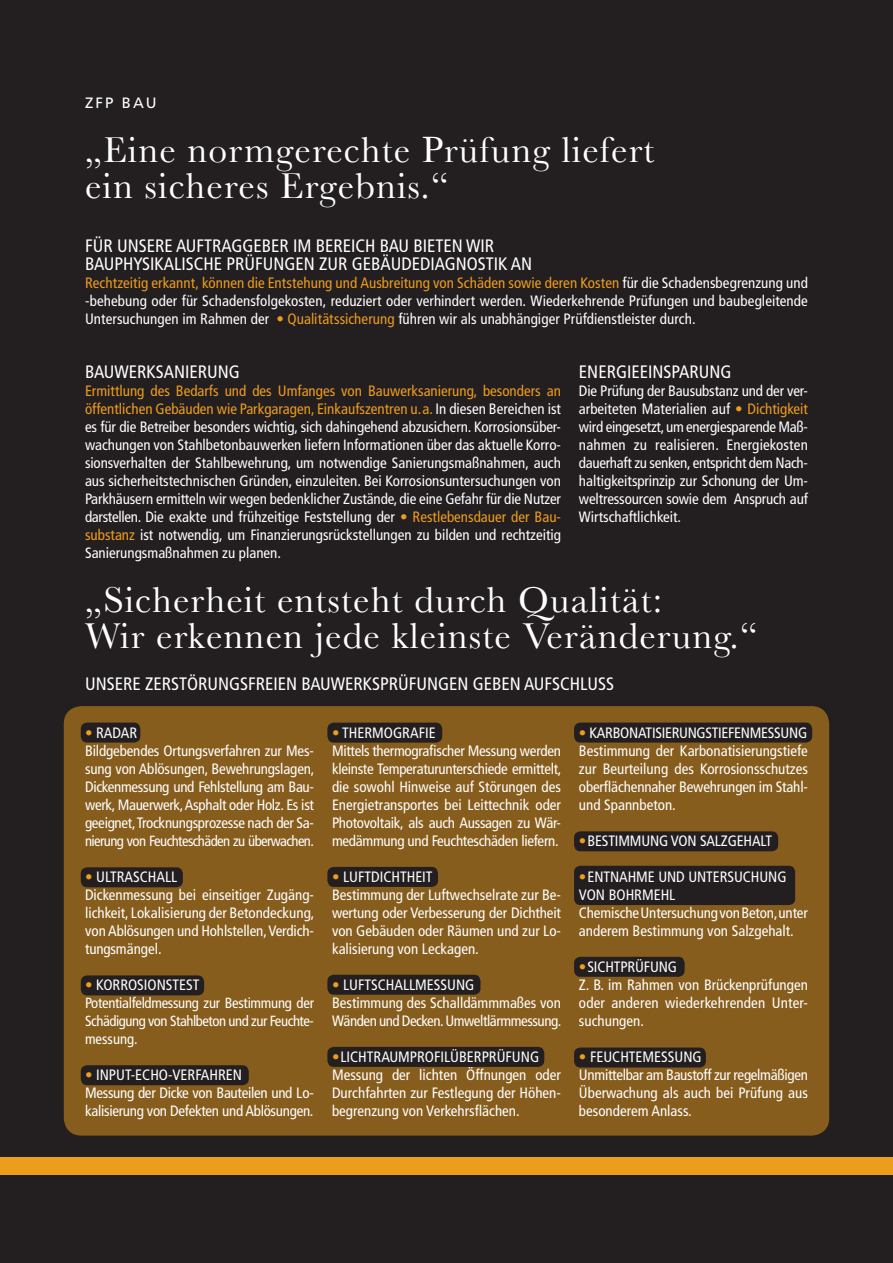
<style>
.page{position:relative;width:893px;height:1263px;background:#231e20}
.page>*{position:absolute;margin:0;border:0;box-sizing:border-box;transform-origin:0 0}
.t1{font:37.5px/36px "Baskerville";letter-spacing:.03em;color:#fff}
.t2{font:condensed 18px/18px "Frutiger";color:#fff}
.t3{font:condensed 15px/18px "Frutiger";color:#fff}
.t4{font:condensed 15px/18px "Frutiger";letter-spacing:-.02em;color:#fff}
.t5{font:15px "Frutiger";letter-spacing:.14em;color:#fff}
.t6{font:condensed 14.7px/18px "Frutiger";letter-spacing:-.03em;color:#fff;text-align:justify}
.s1{color:#ec9d1b}
</style>
<div class="page">
<div style="left:0;top:1157px;width:893px;height:17px;background:#ec9d1b"></div>
<div style="left:64px;top:706px;width:765px;height:429px;background:#875d1d;border-radius:18px"></div>
<div style="left:81px;top:723px;width:59px;height:19px;background:#231e20;border-radius:6px"></div>
<div style="left:81px;top:867px;width:102px;height:20px;background:#231e20;border-radius:6px"></div>
<div style="left:81px;top:975px;width:123px;height:20px;background:#231e20;border-radius:6px"></div>
<div style="left:327px;top:975px;width:153px;height:20px;background:#231e20;border-radius:6px"></div>
<div style="left:327px;top:1047px;width:217px;height:20px;background:#231e20;border-radius:6px"></div>
<div style="left:327px;top:867px;width:111px;height:20px;background:#231e20;border-radius:6px"></div>
<div style="left:574px;top:723px;width:238px;height:19px;background:#231e20;border-radius:6px"></div>
<div style="left:81px;top:1065px;width:168px;height:20px;background:#231e20;border-radius:6px"></div>
<div style="left:327px;top:723px;width:115px;height:20px;background:#231e20;border-radius:6px"></div>
<div style="left:574px;top:957px;width:111px;height:20px;background:#231e20;border-radius:6px"></div>
<div style="left:574px;top:1047px;width:132px;height:20px;background:#231e20;border-radius:6px"></div>
<div style="left:574px;top:831px;width:204px;height:20px;background:#231e20;border-radius:6px"></div>
<div style="left:574px;top:866px;width:221px;height:39px;background:#231e20;border-radius:6px"></div>
<p class="t5" style="left:85px;top:94px;width:73px">ZFP BAU</p>
<h1 class="t1" style="left:85px;top:131px;width:571px">„Eine normgerechte Prüfung liefert ein sicheres Ergebnis.“</h1>
<p class="t2" style="left:85px;top:237px;width:449px">FÜR UNSERE AUFTRAGGEBER IM BEREICH BAU BIETEN WIR<br>BAUPHYSIKALISCHE PRÜFUNGEN ZUR GEBÄUDEDIAGNOSTIK AN</p>
<p class="t3" style="left:85px;top:274px;width:724px;text-align:justify"><span class="s1">Rechtzeitig erkannt, können die Entstehung und Ausbreitung von Schäden sowie deren Kosten</span> für die Schadensbegrenzung und -behebung oder für Schadensfolgekosten, reduziert oder verhindert werden. Wiederkehrende Prüfungen und baubegleitende Untersuchungen im Rahmen der <span class="s1">• Qualitätssicherung</span> führen wir als unabhängiger Prüfdienstleister durch.</p>
<p class="t2" style="left:85px;top:363px;width:156px">BAUWERKSANIERUNG</p>
<p class="t3" style="left:85px;top:382px;width:477px;text-align:justify"><span class="s1">Ermittlung des Bedarfs und des Umfanges von Bauwerksanierung, besonders an öffentlichen Gebäuden wie Parkgaragen, Einkaufszentren u.a.</span> In diesen Bereichen ist es für die Betreiber besonders wichtig, sich dahingehend abzusichern. Korrosionsüber&shy;wachungen von Stahlbetonbauwerken liefern Informationen über das aktuelle Korro&shy;sionsverhalten der Stahlbewehrung, um notwendige Sanierungsmaßnahmen, auch aus sicherheitstechnischen Gründen, einzuleiten. Bei Korrosionsuntersuchungen von Parkhäusern ermitteln wir wegen bedenklicher Zustände, die eine Gefahr für die Nutzer darstellen. Die exakte und frühzeitige Feststellung der <span class="s1">• Restlebensdauer der Bau&shy;substanz</span> ist notwendig, um Finanzierungsrückstellungen zu bilden und rechtzeitig Sanierungsmaßnahmen zu planen.</p>
<p class="t2" style="left:579px;top:363px;width:154px">ENERGIEEINSPARUNG</p>
<p class="t3" style="left:579px;top:382px;width:230px;text-align:justify">Die Prüfung der Bausubstanz und der ver&shy;arbeiteten Materialien auf <span class="s1">• Dichtigkeit </span>wird eingesetzt, um energiesparende Maß&shy;nahmen zu realisieren. Energiekosten dauerhaft zu senken, entspricht dem Nach&shy;haltigkeitsprinzip zur Schonung der Um&shy;weltressourcen sowie dem Anspruch auf Wirtschaftlichkeit.</p>
<h1 class="t1" style="left:85px;top:581px;width:673px">„Sicherheit entsteht durch Qualität:<br>Wir erkennen jede kleinste Veränderung.“</h1>
<p class="t2" style="left:85px;top:675px;width:531px">UNSERE ZERSTÖRUNGSFREIEN BAUWERKSPRÜFUNGEN GEBEN AUFSCHLUSS</p>
<p class="t4" style="left:85px;top:724px;width:231px"><span class="s1">•</span> RADAR<br>Bildgebendes Ortungsverfahren zur Mes&shy;sung von Ablösungen, Bewehrungslagen, Dickenmessung und Fehlstellung am Bau&shy;werk, Mauerwerk, Asphalt oder Holz. Es ist geeignet, Trocknungsprozesse nach der Sa-</p>
<p class="t6" style="left:85px;top:832px;width:230px">nierung von Feuchteschäden zu überwachen.</p>
<p class="t3" style="left:85px;top:868px;width:231px"><span class="s1">•</span> ULTRASCHALL<br>Dickenmessung bei einseitiger Zugäng&shy;lichkeit, Lokalisierung der Betondeckung, von Ablösungen und Hohlstellen, Verdich&shy;tungsmängel.</p>
<p class="t3" style="left:85px;top:976px;width:116px"><span class="s1">•</span> KORROSIONSTEST</p>
<p class="t6" style="left:85px;top:994px;width:230px">Potentialfeldmessung zur Bestimmung der Schädigung von Stahlbeton und zur Feuchte&shy;messung.</p>
<p class="t4" style="left:85px;top:1066px;width:230px"><span class="s1">•</span> INPUT-ECHO-VERFAHREN<br>Messung der Dicke von Bauteilen und Lo&shy;kalisierung von Defekten und Ablösungen.</p>
<p class="t4" style="left:332px;top:724px;width:231px"><span class="s1">•</span> THERMOGRAFIE<br>Mittels thermografischer Messung werden kleinste Temperaturunterschiede ermittelt, die sowohl Hinweise auf Störungen des Energietransportes bei Leittechnik oder Photovoltaik, als auch Aussagen zu Wär&shy;medämmung und Feuchteschäden liefern.</p>
<p class="t3" style="left:332px;top:868px;width:230px"><span class="s1">•</span> LUFTDICHTHEIT<br>Bestimmung der Luftwechselrate zur Be&shy;wertung oder Verbesserung der Dichtheit von Gebäuden oder Räumen und zur Lo&shy;kalisierung von Leckagen.</p>
<p class="t3" style="left:332px;top:976px;width:231px"><span class="s1">•</span> LUFTSCHALLMESSUNG<br>Bestimmung des Schalldämmmaßes von<br>Wänden und Decken. Umweltlärmmessung.</p>
<p class="t3" style="left:332px;top:1048px;width:230px"><span class="s1">•</span>LICHTRAUMPROFILÜBERPRÜFUNG Messung der lichten Öffnungen oder Durchfahrten zur Festlegung der Höhen&shy;begrenzung von Verkehrsflächen.</p>
<p class="t3" style="left:579px;top:724px;width:230px;text-align:justify"><span class="s1">•</span> KARBONATISIERUNGSTIEFENMESSUNG Bestimmung der Karbonatisierungstiefe zur Beurteilung des Korrosionsschutzes oberflächennaher Bewehrungen im Stahl&shy;und Spannbeton.</p>
<p class="t3" style="left:579px;top:832px;width:194px"><span class="s1">•</span>BESTIMMUNG VON SALZGEHALT</p>
<p class="t3" style="left:579px;top:868px;width:230px"><span class="s1">•</span>ENTNAHME UND UNTERSUCHUNG<br>VON BOHRMEHL<br>Chemische Untersuchung von Beton, unter anderem Bestimmung von Salzgehalt.</p>
<p class="t3" style="left:579px;top:958px;width:230px"><span class="s1">•</span>SICHTPRÜFUNG<br>Z. B. im Rahmen von Brückenprüfungen oder anderen wiederkehrenden Unter&shy;suchungen.</p>
<p class="t3" style="left:579px;top:1048px;width:230px"><span class="s1">•</span> FEUCHTEMESSUNG<br>Unmittelbar am Baustoff zur regelmäßigen<br>Überwachung als auch bei Prüfung aus besonderem Anlass.</p>
</div>
